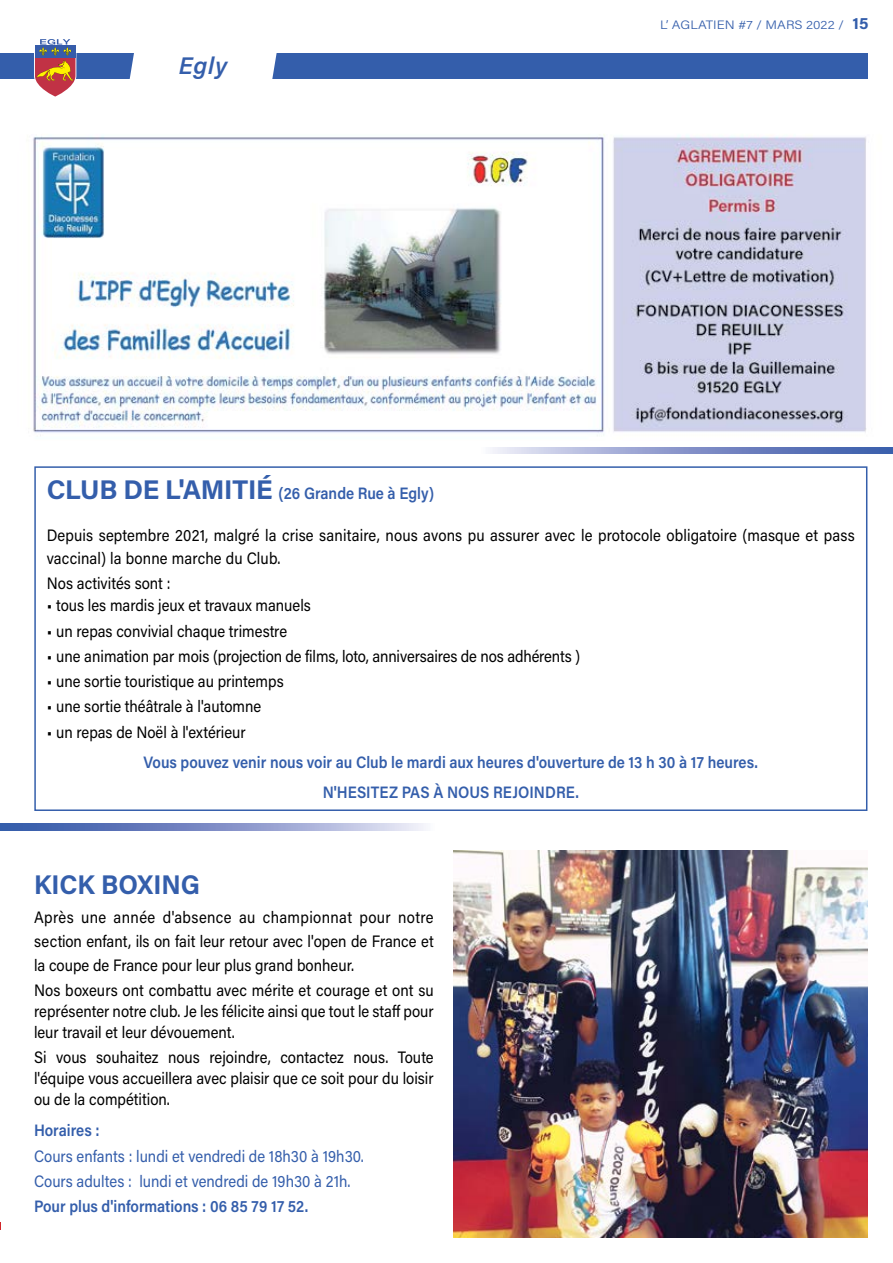
<style>
.page{position:relative;width:893px;height:1263px;background:#fff}
.page>*{position:absolute;margin:0;border:0;box-sizing:border-box;transform-origin:0 0}
.t1{font:700 27px "Acumin Pro";color:#345eab;scale:.95 1}
.t2{font:italic 600 24px "Acumin Pro";color:#345eab}
.t3{font:16.5px/24.5px "Acumin Pro";color:#000;scale:.9 1}
.t4{font:600 16.5px/29.2px "Acumin Pro";color:#345eab;text-align:center;scale:.9 1}
.t5{font:16.5px/25.2px "Acumin Pro";color:#345eab;scale:.9 1}
.t6{font:300 12.15px "Acumin Pro";color:#345eab;scale:1.11 1}
.s1{font-weight:700;font-size:16.5px}
.s2{font-weight:700;font-size:27px}
</style>
<div class="page">
<div style="left:34px;top:466px;width:833px;height:345px;border:2px solid #345eab"></div>
<div style="left:0;top:53px;width:867px;height:26px;background:#345eab"></div>
<div style="left:129px;top:53px;width:148px;height:26px;background:#fff"></div>
<svg style="left:34px;top:39px;width:42px;height:58px"></svg>
<svg style="left:492px;top:447px;width:401px;height:7px;background:#8998cb"></svg>
<img style="left:453px;top:851px;width:414px;height:386px">
<svg style="left:1px;top:824px;width:423px;height:6px;background:#8595ca"></svg>
<img style="left:33px;top:134px;width:833px;height:302px">
<h2 class="t2" style="left:179px;top:49px;width:50px">Egly</h2>
<p class="t6" style="left:660px;top:16px;width:189px">L’ AGLATIEN #7 / MARS 2022 / <span class="s1">15</span></p>
<p class="t4" style="left:47px;top:478px;width:432px"><span class="s2">CLUB DE L'AMITIÉ</span> (26 Grande Rue à Egly)</p>
<p class="t3" style="left:47px;top:523px;width:899px;line-height:22.5px">Depuis septembre 2021, malgré la crise sanitaire, nous avons pu assurer avec le protocole obligatoire (masque et pass vaccinal) la bonne marche du Club.</p>
<p class="t3" style="left:47px;top:570px;width:139px">Nos activités sont :</p>
<p class="t3" style="left:47px;top:593px;width:295px">• tous les mardis jeux et travaux manuels</p>
<p class="t3" style="left:47px;top:618px;width:269px">• un repas convivial chaque trimestre</p>
<p class="t3" style="left:47px;top:643px;width:594px">• une animation par mois (projection de films, loto, anniversaires de nos adhérents )</p>
<p class="t3" style="left:47px;top:668px;width:265px">• une sortie touristique au printemps</p>
<p class="t3" style="left:47px;top:694px;width:240px">• une sortie théâtrale à l'automne</p>
<p class="t3" style="left:47px;top:719px;width:222px">• un repas de Noël à l'extérieur</p>
<p class="t4" style="left:144px;top:747px;width:684px">Vous pouvez venir nous voir au Club le mardi aux heures d'ouverture de 13 h 30 à 17 heures.<br>N'HESITEZ PAS À NOUS REJOINDRE.</p>
<h1 class="t1" style="left:34px;top:866px;width:176px">KICK BOXING</h1>
<p class="t3" style="left:34px;top:904px;width:446px">Après une année d'absence au championnat pour notre section enfant, ils on fait leur retour avec l'open de France et la coupe de France pour leur plus grand bonheur.<br>Nos boxeurs ont combattu avec mérite et courage et ont su</p>
<p class="t3" style="left:34px;top:1000px;width:446px;line-height:21px">représenter notre club. Je les félicite ainsi que tout le staff pour leur travail et leur dévouement.</p>
<p class="t3" style="left:34px;top:1046px;width:446px;line-height:21px;text-align:justify">Si vous souhaitez nous rejoindre, contactez nous. Toute l'équipe vous accueillera avec plaisir que ce soit pour du loisir ou de la compétition.</p>
<p class="t4" style="left:34px;top:1115px;width:74px">Horaires :</p>
<p class="t5" style="left:34px;top:1143px;width:368px">Cours enfants : lundi et vendredi de 18h30 à 19h30.<br>Cours adultes : lundi et vendredi de 19h30 à 21h.</p>
<p class="t4" style="left:34px;top:1191px;width:306px">Pour plus d'informations : 06 85 79 17 52.</p>
</div>
